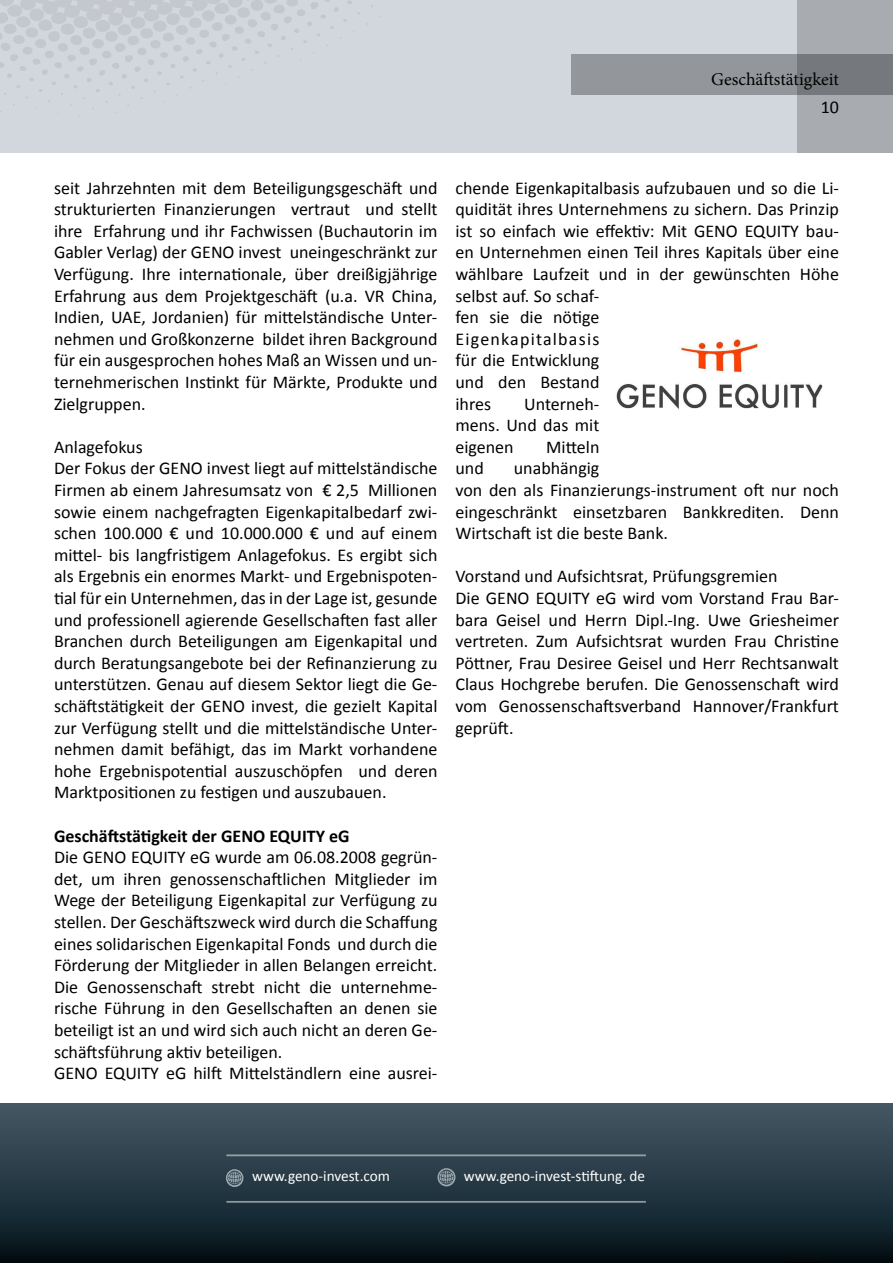
<style>
.page{position:relative;width:893px;height:1263px;background:#fff}
.page>*{position:absolute;margin:0;border:0;box-sizing:border-box;transform-origin:0 0}
.t1{font:18px/21.6px "Calibri";color:#000}
.t2{font:700 18px "Calibri";color:#000}
.t3{font:18px "Minion Pro";color:#000}
.t4{font:15.15px "Calibri";color:#fff}
</style>
<div class="page">
<div style="left:0;top:0;width:893px;height:152px;background:#d2d7dd"></div>
<div style="left:798px;top:0;width:95px;height:152px;background:#a8acb1"></div>
<svg style="left:572px;top:54px;width:321px;height:41px;background:#8a8d91"></svg>
<svg style="left:0;top:0;width:373px;height:26px"></svg>
<div style="left:0;top:1103px;width:893px;height:160px;background:linear-gradient(to bottom,#455a67,#04131a)"></div>
<hr style="left:226px;top:1154px;width:420px;height:2px;background:#fff">
<hr style="left:226px;top:1201px;width:420px;height:2px;background:#fff">
<svg style="left:437px;top:1168px;width:18px;height:18px"></svg>
<svg style="left:226px;top:1169px;width:17px;height:18px"></svg>
<hr style="left:785px;top:0;width:34px;height:1px;background:#000">
<hr style="left:785px;top:1262px;width:34px;height:1px;background:#000">
<img style="left:616px;top:338px;width:207px;height:71px">
<p class="t3" style="left:711px;top:67px;width:129px">Geschäftstätigkeit</p>
<p class="t1" style="left:821px;top:97px;width:20px">10</p>
<p class="t1" style="left:54px;top:177px;width:385px;text-align:justify">seit Jahrzehnten mit dem Beteiligungsgeschäft und strukturierten Finanzierungen vertraut und stellt ihre Erfahrung und ihr Fachwissen (Buchautorin im Gabler Verlag) der GENO invest uneingeschränkt zur Verfügung. Ihre internationale, über dreißigjährige Erfahrung aus dem Projektgeschäft (u.a. VR China, Indien, UAE, Jordanien) für mittelständische Unter&shy;nehmen und Großkonzerne bildet ihren Background für ein ausgesprochen hohes Maß an Wissen und un&shy;ternehmerischen Instinkt für Märkte, Produkte und Zielgruppen.</p>
<p class="t1" style="left:54px;top:436px;width:385px">Anlagefokus<br>Der Fokus der GENO invest liegt auf mittelständische Firmen ab einem Jahresumsatz von € 2,5 Millionen sowie einem nachgefragten Eigenkapitalbedarf zwi&shy;schen 100.000 € und 10.000.000 € und auf einem mittel- bis langfristigem Anlagefokus. Es ergibt sich als Ergebnis ein enormes Markt- und Ergebnispoten&shy;tial für ein Unternehmen, das in der Lage ist, gesunde und professionell agierende Gesellschaften fast aller Branchen durch Beteiligungen am Eigenkapital und durch Beratungsangebote bei der Refinanzierung zu unterstützen. Genau auf diesem Sektor liegt die Ge&shy;schäftstätigkeit der GENO invest, die gezielt Kapital zur Verfügung stellt und die mittelständische Unter&shy;nehmen damit befähigt, das im Markt vorhandene hohe Ergebnispotential auszuschöpfen und deren Marktpositionen zu festigen und auszubauen.</p>
<p class="t2" style="left:54px;top:824px;width:297px">Geschäftstätigkeit der GENO EQUITY eG</p>
<p class="t1" style="left:54px;top:846px;width:385px">Die GENO EQUITY eG wurde am 06.08.2008 gegrün&shy;det, um ihren genossenschaftlichen Mitglieder im Wege der Beteiligung Eigenkapital zur Verfügung zu stellen. Der Geschäftszweck wird durch die Schaffung eines solidarischen Eigenkapital Fonds und durch die Förderung der Mitglieder in allen Belangen erreicht.<br>Die Genossenschaft strebt nicht die unternehme&shy;rische Führung in den Gesellschaften an denen sie beteiligt ist an und wird sich auch nicht an deren Ge&shy;schäftsführung aktiv beteiligen.<br>GENO EQUITY eG hilft Mittelständlern eine ausrei-</p>
<p class="t1" style="left:455px;top:177px;width:385px">chende Eigenkapitalbasis aufzubauen und so die Li&shy;quidität ihres Unternehmens zu sichern. Das Prinzip ist so einfach wie effektiv: Mit GENO EQUITY bau&shy;en Unternehmen einen Teil ihres Kapitals über eine wählbare Laufzeit und in der gewünschten Höhe selbst auf. So schaf-<br>fen sie die nötige<br>Eigenkapitalbasis<br>für die Entwicklung<br>und den Bestand<br>ihres</p>
<p class="t1" style="left:455px;top:393px;width:145px;text-align:justify;text-indent:69px">Unterneh&shy;mens. Und das mit eigenen</p>
<p class="t1" style="left:546px;top:436px;width:55px">Mitteln</p>
<p class="t1" style="left:455px;top:458px;width:385px;text-indent:58px">unabhängig<br>von den als Finanzierungs-instrument oft nur noch eingeschränkt einsetzbaren Bankkrediten. Denn Wirtschaft ist die beste Bank.</p>
<p class="t1" style="left:455px;top:566px;width:385px">Vorstand und Aufsichtsrat, Prüfungsgremien<br>Die GENO EQUITY eG wird vom Vorstand Frau Bar&shy;bara Geisel und Herrn Dipl.-Ing. Uwe Griesheimer vertreten. Zum Aufsichtsrat wurden Frau Christine Pöttner, Frau Desiree Geisel und Herr Rechtsanwalt Claus Hochgrebe berufen. Die Genossenschaft wird vom Genossenschaftsverband Hannover/Frankfurt geprüft.</p>
<p class="t1" style="left:455px;top:458px;width:30px">und</p>
<p class="t4" style="left:252px;top:1166px;width:139px">www.geno-invest.com</p>
<p class="t4" style="left:464px;top:1166px;width:183px">www.geno-invest-stiftung. de</p>
</div>
